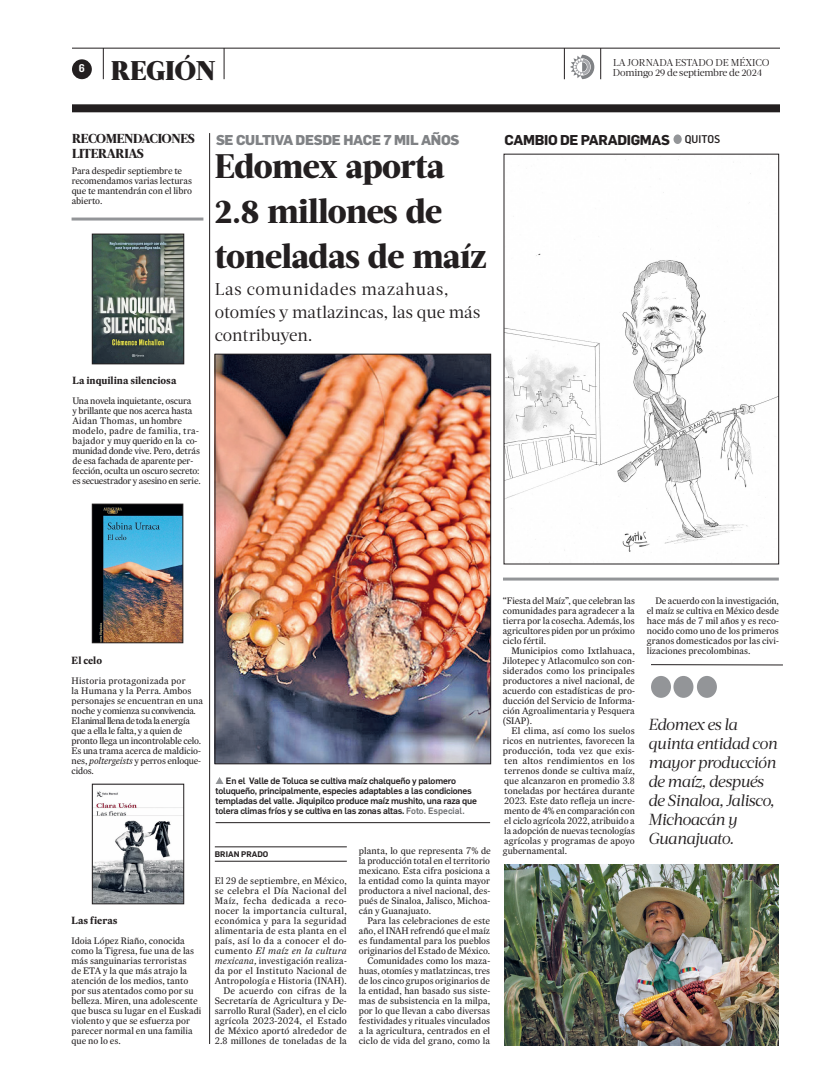
<style>
.page{position:relative;width:822px;height:1089px;background:#fff}
.page>*{position:absolute;margin:0;border:0;box-sizing:border-box;transform-origin:0 0}
.t1{font:800 34px "Acta Deck";letter-spacing:-.02em;color:#231f20}
.SECCION{font:900 27px "Acta Deck";letter-spacing:-.01em;color:#231f20}
.SUMARIO_18{font:17px/23px "Acta Deck";color:#231f20}
.DESTACADO_DE_NOTA{font:italic 16px/19px "Acta Deck";letter-spacing:-.03em;color:#231f20}
.BALAZO_14{font:800 14px "Flama";letter-spacing:-.02em;color:#808285}
.BALAZO_14-2{font:700 14px "Flama";letter-spacing:-.02em;color:#231f20}
.t2{font:800 13px/15.6px "Acta Deck";letter-spacing:-.03em;color:#231f20}
.SUMARIO_9_5{font:500 11px "Flama Semicond";color:#231f20}
.NUMERO_PAGINA{font:600 11px "Flama Semicondensed";color:#fff}
.SUBTITULOS_BODY_TEXT{font:700 10.5px "Expresso Tx";color:#231f20}
.FECHA_SUPERIOR{font:10px "Acta Deck";letter-spacing:-.025em;color:#231f20}
.LA_JORNADA{font:10px "Acta Deck";letter-spacing:-.005em;color:#231f20}
.BODY_TEXT{font:9.5px/10px "Expresso Tx";color:#231f20;text-align:justify}
.Estilo_de_párrafo_1{font:9.5px/10px "Expresso Tx";letter-spacing:-.01em;color:#231f20}
.PIE_DE_FOTO_CON_PLECA{font:500 9px/10px "Flama";letter-spacing:-.02em;color:#231f20}
.CREDITO_DEL_AUTOR{font:600 8px "Flama";letter-spacing:.01em;color:#231f20}
.s1{font-style:italic}
.s2{color:#6c6d70}
</style>
<div class="page">
<div style="left:72px;top:104px;width:708px;height:8px;background:#231f20"></div>
<hr style="left:72px;top:48px;width:708px;height:1px;background:#231f20">
<hr style="left:103px;top:48px;width:1px;height:31px;background:#231f20">
<hr style="left:224px;top:48px;width:1px;height:31px;background:#231f20">
<hr style="left:564px;top:48px;width:1px;height:31px;background:#231f20">
<hr style="left:601px;top:48px;width:1px;height:31px;background:#231f20">
<div style="left:72px;top:59px;width:20px;height:20px;background:#231f20;border-radius:50%"></div>
<svg style="left:570px;top:55px;width:24px;height:24px"></svg>
<hr style="left:209px;top:133px;width:1px;height:911px;background:#231f20">
<img style="left:94px;top:506px;width:87px;height:135px">
<div style="left:92px;top:504px;width:91px;height:139px;border:1px solid #231f20"></div>
<img style="left:94px;top:791px;width:88px;height:111px">
<div style="left:92px;top:784px;width:92px;height:120px;border:1px solid #231f20"></div>
<img style="left:94px;top:236px;width:88px;height:126px">
<div style="left:92px;top:234px;width:92px;height:130px;border:1px solid #231f20"></div>
<hr style="left:215px;top:847px;width:132px;height:1px;background:#231f20">
<hr style="left:215px;top:861px;width:132px;height:1px;background:#231f20">
<img style="left:217px;top:356px;width:272px;height:406px">
<div style="left:215px;top:354px;width:276px;height:410px;border:1px solid #231f20"></div>
<svg style="left:651px;top:664px;width:132px;height:1px"></svg>
<div style="left:651px;top:676px;width:20px;height:22px;background:#939598;border-radius:50%"></div>
<div style="left:673px;top:676px;width:20px;height:22px;background:#939598;border-radius:50%"></div>
<div style="left:697px;top:676px;width:20px;height:22px;background:#939598;border-radius:50%"></div>
<hr style="left:216px;top:822px;width:274px;height:1px;background:#231f20">
<svg style="left:216px;top:777px;width:8px;height:7px"></svg>
<hr style="left:72px;top:218px;width:131px;height:3px;background:#939598">
<img style="left:506px;top:159px;width:271px;height:393px">
<div style="left:504px;top:154px;width:275px;height:410px;border:1px solid #231f20"></div>
<hr style="left:503px;top:578px;width:276px;height:3px;background:#939598">
<img style="left:504px;top:864px;width:275px;height:181px">
<div style="left:674px;top:134px;width:8px;height:10px;background:#939598;border-radius:50%"></div>
<p class="NUMERO_PAGINA" style="left:79px;top:61px;width:8px">6</p>
<p class="SECCION" style="left:111px;top:55px;width:106px">REGIÓN</p>
<p class="LA_JORNADA" style="left:613px;top:57px;width:158px">LA JORNADA ESTADO DE MÉXICO</p>
<p class="FECHA_SUPERIOR" style="left:613px;top:67px;width:151px">Domingo 29 de septiembre de 2024</p>
<p class="t2" style="left:72px;top:130px;width:124px">RECOMENDACIONES<br>LITERARIAS</p>
<p class="Estilo_de_párrafo_1" style="left:72px;top:166px;width:122px">Para despedir septiembre te recomendamos varias lecturas que te mantendrán con el libro abierto.</p>
<p class="SUBTITULOS_BODY_TEXT" style="left:72px;top:374px;width:106px">La inquilina silenciosa</p>
<p class="Estilo_de_párrafo_1" style="left:72px;top:396px;width:130px">Una novela inquietante, oscura<br>y brillante que nos acerca hasta<br>Aidan Thomas, un hombre modelo, padre de familia, tra&shy;bajador y muy querido en la co&shy;munidad donde vive. Pero, detrás de esa fachada de aparente per&shy;fección, oculta un oscuro secreto: es secuestrador y asesino en serie.</p>
<p class="BALAZO_14" style="left:216px;top:130px;width:245px">SE CULTIVA DESDE HACE 7 MIL AÑOS</p>
<p class="t1" style="left:215px;top:146px;width:231px">Edomex aporta</p>
<p class="t1" style="left:215px;top:191px;width:229px">2.8 millones de</p>
<p class="t1" style="left:215px;top:236px;width:273px">toneladas de maíz</p>
<p class="SUMARIO_18" style="left:215px;top:278px;width:267px">Las comunidades mazahuas, otomíes y matlazincas, las que más contribuyen.</p>
<p class="BALAZO_14-2" style="left:505px;top:130px;width:167px">CAMBIO DE PARADIGMAS</p>
<p class="SUMARIO_9_5" style="left:685px;top:132px;width:37px">QUITOS</p>
<p class="SUBTITULOS_BODY_TEXT" style="left:72px;top:654px;width:32px">El celo</p>
<p class="Estilo_de_párrafo_1" style="left:72px;top:676px;width:133px">Historia protagonizada por<br>la Humana y la Perra. Ambos personajes se encuentran en una noche y comienza su convivencia.<br>El animal llena de toda la energía que a ella le falta, y a quien de pronto llega un incontrolable celo.<br>Es una trama acerca de maldicio&shy;nes, <span class="s1">poltergeists</span> y perros enloque&shy;cidos.</p>
<p class="PIE_DE_FOTO_CON_PLECA" style="left:216px;top:775px;width:263px;text-indent:10px">En el Valle de Toluca se cultiva maíz chalqueño y palomero toluqueño, principalmente, especies adaptables a las condiciones templadas del valle. Jiquipilco produce maíz mushito, una raza que tolera climas fríos y se cultiva en las zonas altas. <span class="s2">Foto. Especial.</span></p>
<p class="SUBTITULOS_BODY_TEXT" style="left:72px;top:914px;width:47px">Las fieras</p>
<p class="Estilo_de_párrafo_1" style="left:72px;top:936px;width:131px">Idoia López Riaño, conocida como la Tigresa, fue una de las más sanguinarias terroristas<br>de ETA y la que más atrajo la atención de los medios, tanto por sus atentados como por su belleza. Miren, una adolescente que busca su lugar en el Euskadi violento y que se esfuerza por parecer normal en una familia que no lo es.</p>
<p class="CREDITO_DEL_AUTOR" style="left:215px;top:848px;width:55px">BRIAN PRADO</p>
<p class="BODY_TEXT" style="left:215px;top:876px;width:134px">El 29 de septiembre, en México, se celebra el Día Nacional del Maíz, fecha dedicada a reco&shy;nocer la importancia cultural, económica y para la seguridad alimentaria de esta planta en el país, así lo da a conocer el do&shy;cumento <span class="s1">El maíz en la cultura mexicana,</span> investigación realiza&shy;da por el Instituto Nacional de Antropología e Historia (INAH).</p>
<p class="BODY_TEXT" style="left:215px;top:986px;width:134px;text-indent:9px">De acuerdo con cifras de la Secretaría de Agricultura y De&shy;sarrollo Rural (Sader), en el ciclo agrícola 2023-2024, el Estado de México aportó alrededor de 2.8 millones de toneladas de la</p>
<p class="BODY_TEXT" style="left:359px;top:846px;width:134px">planta, lo que representa 7% de la producción total en el territorio mexicano. Esta cifra posiciona a la entidad como la quinta mayor productora a nivel nacional, des&shy;pués de Sinaloa, Jalisco, Michoa&shy;cán y Guanajuato.</p>
<p class="BODY_TEXT" style="left:359px;top:916px;width:133px;text-indent:9px">Para las celebraciones de este año, el INAH refrendó que el maíz es fundamental para los pueblos originarios del Estado de México.</p>
<p class="BODY_TEXT" style="left:359px;top:956px;width:133px;text-indent:9px">Comunidades como los maza&shy;huas, otomíes y matlatzincas, tres de los cinco grupos originarios de la entidad, han basado sus siste&shy;mas de subsistencia en la milpa, por lo que llevan a cabo diversas festividades y rituales vinculados a la agricultura, centrados en el ciclo de vida del grano, como la</p>
<p class="BODY_TEXT" style="left:503px;top:596px;width:134px">“Fiesta del Maíz”, que celebran las comunidades para agradecer a la tierra por la cosecha. Además, los agricultores piden por un próximo ciclo fértil.</p>
<p class="BODY_TEXT" style="left:503px;top:646px;width:134px;text-indent:9px">Municipios como Ixtlahuaca, Jilotepec y Atlacomulco son con&shy;siderados como los principales productores a nivel nacional, de acuerdo con estadísticas de pro&shy;ducción del Servicio de Informa&shy;ción Agroalimentaria y Pesquera (SIAP).</p>
<p class="BODY_TEXT" style="left:503px;top:726px;width:134px;text-indent:9px">El clima, así como los suelos ricos en nutrientes, favorecen la producción, toda vez que exis&shy;ten altos rendimientos en los terrenos donde se cultiva maíz, que alcanzaron en promedio 3.8 toneladas por hectárea durante 2023. Este dato refleja un incre&shy;mento de 4% en comparación con el ciclo agrícola 2022, atribuido a la adopción de nuevas tecnologías agrícolas y programas de apoyo gubernamental.</p>
<p class="BODY_TEXT" style="left:647px;top:596px;width:134px;text-indent:9px">De acuerdo con la investigación, el maíz se cultiva en México desde hace más de 7 mil años y es reco&shy;nocido como uno de los primeros granos domesticados por las civi&shy;lizaciones precolombinas.</p>
<p class="DESTACADO_DE_NOTA" style="left:648px;top:716px;width:131px">Edomex es la quinta entidad con mayor producción de maíz, después de Sinaloa, Jalisco,<br>Michoacán y<br>Guanajuato.</p>
</div>
